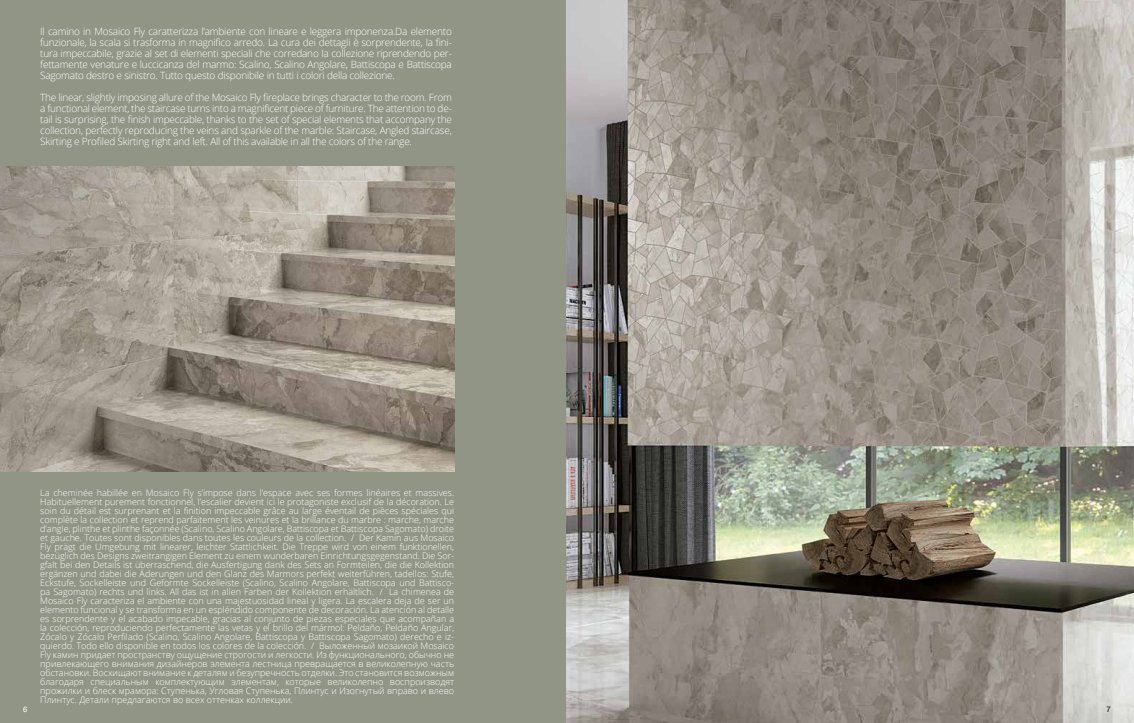
<style>
.page{position:relative;width:1134px;height:723px;background:#fff}
.page>*{position:absolute;margin:0;border:0;box-sizing:border-box;transform-origin:0 0}
.t1{font:300 10px/11px "Open Sans";letter-spacing:-.02em;color:#fff;text-align:justify}
.t2{font:300 9px/9px "Open Sans";color:#fff;text-align:justify}
.t3{font:7.7px "Helvetica Neue LT Com";color:#fff}
.t4{font:7.7px "Helvetica Neue LT Com";color:#000}
</style>
<div class="page">
<div style="left:0;top:0;width:567px;height:723px;background:#909585"></div>
<img style="left:0;top:167px;width:454px;height:304px">
<img style="left:567px;top:0;width:567px;height:723px">
<p class="t1" style="left:40px;top:25px;width:413px">Il camino in Mosaico Fly caratterizza l’ambiente con lineare e leggera imponenza.Da elemento funzionale, la scala si trasforma in magnifico arredo. La cura dei dettagli è sorprendente, la fini&shy;tura impeccabile, grazie al set di elementi speciali che corredano la collezione riprendendo per&shy;fettamente venature e luccicanza del marmo: Scalino, Scalino Angolare, Battiscopa e Battiscopa Sagomato destro e sinistro. Tutto questo disponibile in tutti i colori della collezione.</p>
<p class="t1" style="left:40px;top:92px;width:413px">The linear, slightly imposing allure of the Mosaico Fly fireplace brings character to the room. From a functional element, the staircase turns into a magnificent piece of furniture. The attention to de&shy;tail is surprising, the finish impeccable, thanks to the set of special elements that accompany the collection, perfectly reproducing the veins and sparkle of the marble: Staircase, Angled staircase, Skirting e Profiled Skirting right and left. All of this available in all the colors of the range.</p>
<p class="t2" style="left:40px;top:488px;width:415px">La cheminée habillée en Mosaico Fly s’impose dans l’espace avec ses formes linéaires et massives.<br>Habituellement purement fonctionnel, l’escalier devient ici le protagoniste exclusif de la décoration. Le soin du détail est surprenant et la finition impeccable grâce au large éventail de pièces spéciales qui complète la collection et reprend parfaitement les veinures et la brillance du marbre : marche, marche d’angle, plinthe et plinthe façonnée (Scalino, Scalino Angolare, Battiscopa et Battiscopa Sagomato) droite et gauche. Toutes sont disponibles dans toutes les couleurs de la collection. / Der Kamin aus Mosaico Fly prägt die Umgebung mit linearer, leichter Stattlichkeit. Die Treppe wird von einem funktionellen, bezüglich des Designs zweitrangigen Element zu einem wunderbaren Einrichtungsgegenstand. Die Sor&shy;gfalt bei den Details ist überraschend, die Ausfertigung dank des Sets an Formteilen, die die Kollektion ergänzen und dabei die Äderungen und den Glanz des Marmors perfekt weiterführen, tadellos: Stufe, Eckstufe, Sockelleiste und Geformte Sockelleiste (Scalino, Scalino Angolare, Battiscopa und Battisco&shy;pa Sagomato) rechts und links. All das ist in allen Farben der Kollektion erhältlich. / La chimenea de Mosaico Fly caracteriza el ambiente con una majestuosidad lineal y ligera. La escalera deja de ser un elemento funcional y se transforma en un espléndido componente de decoración. La atención al detalle es sorprendente y el acabado impecable, gracias al conjunto de piezas especiales que acompañan a la colección, reproduciendo perfectamente las vetas y el brillo del mármol: Peldaño, Peldaño Angular, Zócalo y Zócalo Perfilado (Scalino, Scalino Angolare, Battiscopa y Battiscopa Sagomato) derecho e iz&shy;quierdo. Todo ello disponible en todos los colores de la colección. / Выложенный мозаикой Mosaico Fly камин придает пространству ощущение строгости и легкости. Из функционального, обычно не привлекающего внимания дизайнеров элемента лестница превращается в великолепную часть обстановки. Восхищают внимание к деталям и безупречность отделки. Это становится возможным благодаря специальным комплектующим элементам, которые великолепно воспроизводят прожилки и блеск мрамора: Ступенька, Угловая Ступенька, Плинтус и Изогнутый вправо и влево Плинтус. Детали предлагаются во всех оттенках коллекции.</p>
<p class="t3" style="left:23px;top:704px;width:6px">6</p>
<p class="t4" style="left:1106px;top:704px;width:6px">7</p>
</div>
